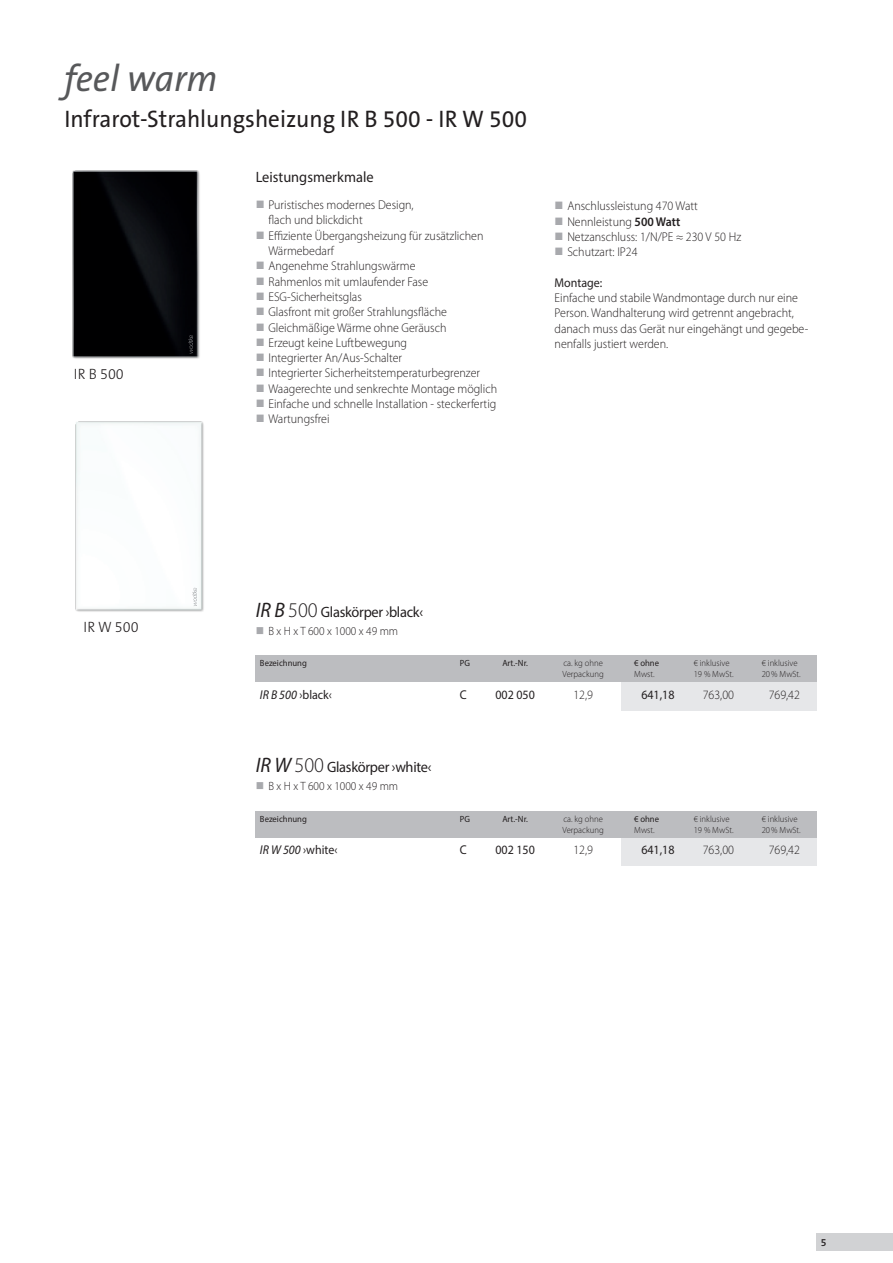
<style>
.page{position:relative;width:893px;height:1263px;background:#fff}
.page>*{position:absolute;margin:0;border:0;box-sizing:border-box;transform-origin:0 0}
.t1{font:italic 37.5px "The Sans B5 Plain";color:#57585a;scale:.96 1}
.t2{font:24px "The Sans B5 Plain";color:#231f20;scale:.96 1}
.t3{font:15px "Myriad Pro";letter-spacing:-.02em;color:#231f20;scale:.96 1}
.t4{font:15px "Myriad Pro";color:#231f20;scale:.96 1}
.t5{font:300 15px "The Sans B3";color:#231f20;scale:.96 1}
.t6{font:300 12.75px/15.3px "Myriad Pro";color:#231f20;scale:.94 1}
.t7{font:12.75px "Myriad Pro";color:#231f20;scale:.94 1}
.t8{font:300 12px "Myriad Pro";color:#231f20;scale:.94 1}
.t9{font:600 10.5px "The Sans B6";color:#231f20}
.t10{font:300 9px "Myriad Pro";color:#231f20;scale:.96 1}
.t11{font:9px "Myriad Pro";color:#231f20;scale:.96 1}
.s1{color:#a8a9ad}
.s2{font-weight:600}
.s3{font-style:italic;font-size:21px}
.s4{font-weight:300;font-size:21px}
.s5{font-style:italic}
</style>
<div class="page">
<div style="left:816px;top:1233px;width:77px;height:17px;background:#d1d2d4"></div>
<div style="left:621px;top:657px;width:196px;height:53px;background:#e6e7e9"></div>
<div style="left:256px;top:655px;width:561px;height:27px;background:#bcbdc0"></div>
<div style="left:621px;top:812px;width:196px;height:54px;background:#e6e7e9"></div>
<div style="left:256px;top:811px;width:561px;height:26px;background:#bcbdc0"></div>
<img style="left:72px;top:170px;width:128px;height:189px">
<img style="left:75px;top:421px;width:129px;height:191px">
<svg style="left:188px;top:335px;width:5px;height:18px"></svg>
<svg style="left:192px;top:588px;width:5px;height:18px"></svg>
<h1 class="t1" style="left:64px;top:59px;width:161px">feel warm</h1>
<h2 class="t2" style="left:64px;top:106px;width:484px">Infrarot-Strahlungsheizung IR B 500 - IR W 500</h2>
<p class="t5" style="left:74px;top:366px;width:54px">IR B 500</p>
<p class="t5" style="left:83px;top:618px;width:59px">IR W 500</p>
<p class="t4" style="left:256px;top:168px;width:124px">Leistungsmerkmale</p>
<p class="t6" style="left:268px;top:197px;width:156px;text-indent:-13px"><span class="s1">■</span> Puristisches modernes Design, flach und blickdicht</p>
<p class="t6" style="left:268px;top:228px;width:230px;text-indent:-13px"><span class="s1">■</span> Effiziente Übergangsheizung für zusätzlichen<br>Wärmebedarf</p>
<p class="t6" style="left:256px;top:259px;width:171px"><span class="s1">■</span> Angenehme Strahlungswärme</p>
<p class="t6" style="left:256px;top:274px;width:185px"><span class="s1">■</span> Rahmenlos mit umlaufender Fase</p>
<p class="t6" style="left:256px;top:289px;width:114px"><span class="s1">■</span> ESG-Sicherheitsglas</p>
<p class="t6" style="left:256px;top:305px;width:205px"><span class="s1">■</span> Glasfront mit großer Strahlungsfläche</p>
<p class="t6" style="left:256px;top:320px;width:204px"><span class="s1">■</span> Gleichmäßige Wärme ohne Geräusch</p>
<p class="t6" style="left:256px;top:335px;width:162px"><span class="s1">■</span> Erzeugt keine Luftbewegung</p>
<p class="t6" style="left:256px;top:350px;width:157px"><span class="s1">■</span> Integrierter An/Aus-Schalter</p>
<p class="t6" style="left:256px;top:366px;width:240px"><span class="s1">■</span> Integrierter Sicherheitstemperaturbegrenzer</p>
<p class="t6" style="left:256px;top:381px;width:258px"><span class="s1">■</span> Waagerechte und senkrechte Montage möglich</p>
<p class="t6" style="left:256px;top:396px;width:257px"><span class="s1">■</span> Einfache und schnelle Installation - steckerfertig</p>
<p class="t6" style="left:256px;top:412px;width:80px"><span class="s1">■</span> Wartungsfrei</p>
<p class="t6" style="left:555px;top:199px;width:154px"><span class="s1">■</span> Anschlussleistung 470 Watt</p>
<p class="t6" style="left:555px;top:214px;width:135px"><span class="s1">■</span> Nennleistung <span class="s2">500 Watt</span></p>
<p class="t6" style="left:555px;top:229px;width:200px"><span class="s1">■</span> Netzanschluss: 1/N/PE ≈ 230 V 50 Hz</p>
<p class="t6" style="left:555px;top:244px;width:90px"><span class="s1">■</span> Schutzart: IP24</p>
<p class="t7" style="left:555px;top:275px;width:52px">Montage:</p>
<p class="t6" style="left:555px;top:290px;width:271px">Einfache und stabile Wandmontage durch nur eine Person. Wandhalterung wird getrennt angebracht, danach muss das Gerät nur eingehängt und gegebe&shy;nenfalls justiert werden.</p>
<p class="t3" style="left:256px;top:603px;width:176px"><span class="s3">IR B</span> <span class="s4">500</span> Glaskörper ›black‹</p>
<p class="t8" style="left:256px;top:624px;width:153px"><span class="s1">■</span> B x H x T 600 x 1000 x 49 mm</p>
<p class="t11" style="left:260px;top:657px;width:50px">Bezeichnung</p>
<p class="t11" style="left:460px;top:657px;width:12px">PG</p>
<p class="t11" style="left:502px;top:657px;width:28px">Art.-Nr.</p>
<p class="t10" style="left:563px;top:658px;width:43px">ca. kg ohne</p>
<p class="t11" style="left:634px;top:657px;width:27px">€ ohne</p>
<p class="t10" style="left:694px;top:658px;width:39px">€ inklusive</p>
<p class="t10" style="left:762px;top:658px;width:39px">€ inklusive</p>
<p class="t10" style="left:563px;top:669px;width:44px">Verpackung</p>
<p class="t10" style="left:634px;top:669px;width:23px">Mwst.</p>
<p class="t10" style="left:694px;top:669px;width:43px">19 % MwSt.</p>
<p class="t10" style="left:762px;top:669px;width:42px">20% MwSt.</p>
<p class="t7" style="left:260px;top:686px;width:78px"><span class="s5">IR B 500</span> ›black‹</p>
<p class="t7" style="left:460px;top:686px;width:9px">C</p>
<p class="t7" style="left:495px;top:686px;width:43px">002 050</p>
<p class="t6" style="left:573px;top:687px;width:22px">12,9</p>
<p class="t7" style="left:641px;top:686px;width:37px">641,18</p>
<p class="t6" style="left:703px;top:687px;width:35px">763,00</p>
<p class="t6" style="left:769px;top:687px;width:35px">769,42</p>
<p class="t3" style="left:256px;top:757px;width:185px"><span class="s3">IR W</span> <span class="s4">500</span> Glaskörper ›white‹</p>
<p class="t8" style="left:256px;top:779px;width:153px"><span class="s1">■</span> B x H x T 600 x 1000 x 49 mm</p>
<p class="t11" style="left:260px;top:813px;width:50px">Bezeichnung</p>
<p class="t11" style="left:460px;top:813px;width:12px">PG</p>
<p class="t11" style="left:502px;top:813px;width:28px">Art.-Nr.</p>
<p class="t10" style="left:563px;top:814px;width:43px">ca. kg ohne</p>
<p class="t11" style="left:634px;top:813px;width:27px">€ ohne</p>
<p class="t10" style="left:694px;top:814px;width:39px">€ inklusive</p>
<p class="t10" style="left:762px;top:814px;width:39px">€ inklusive</p>
<p class="t10" style="left:563px;top:824px;width:44px">Verpackung</p>
<p class="t10" style="left:634px;top:824px;width:23px">Mwst.</p>
<p class="t10" style="left:694px;top:824px;width:43px">19 % MwSt.</p>
<p class="t10" style="left:762px;top:824px;width:42px">20% MwSt.</p>
<p class="t7" style="left:260px;top:842px;width:84px"><span class="s5">IR W 500</span> ›white‹</p>
<p class="t7" style="left:460px;top:842px;width:9px">C</p>
<p class="t7" style="left:495px;top:842px;width:43px">002 150</p>
<p class="t6" style="left:573px;top:843px;width:22px">12,9</p>
<p class="t7" style="left:641px;top:842px;width:37px">641,18</p>
<p class="t6" style="left:703px;top:843px;width:35px">763,00</p>
<p class="t6" style="left:769px;top:843px;width:35px">769,42</p>
<p class="t9" style="left:821px;top:1236px;width:7px">5</p>
</div>
